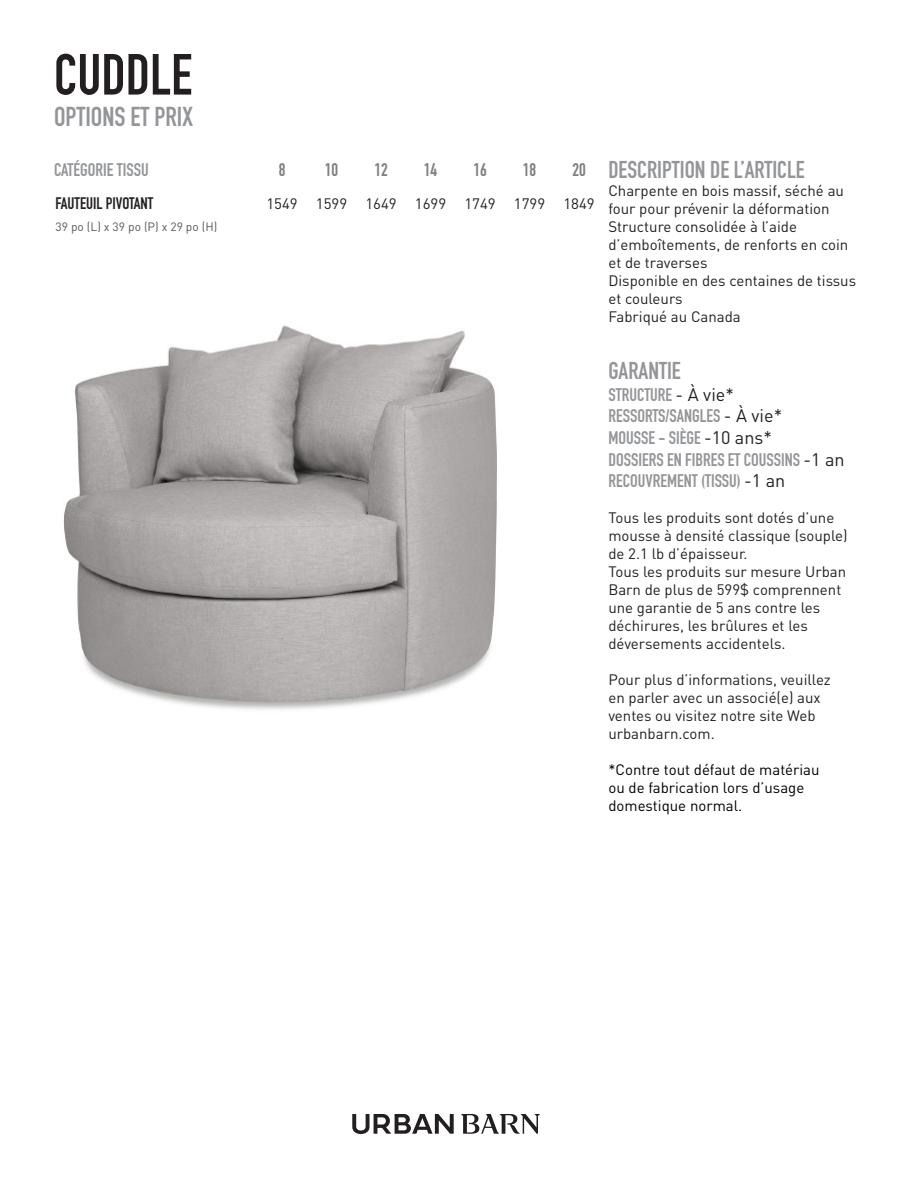
<style>
.page{position:relative;width:918px;height:1188px;background:#fff}
.page>*{position:absolute;margin:0;border:0;box-sizing:border-box;transform-origin:0 0}
.t1{font:57px "DIN Engschrift Std";color:#231f20}
.t2{font:27px "DIN Engschrift Std";color:#939598}
.t3{font:24px "DIN Engschrift Std";color:#939598}
.t4{font:18px "DIN Engschrift Std";color:#939598}
.Grade{font:18px "DIN Engschrift Std";color:#7f7f7f}
.Grade-2{font:16.5px "DIN Engschrift Std";color:#231f20}
.Grade-3{font:15px/18px "DINOT";color:#231f20}
.t5{font:15px/18px "DINOT";color:#000}
.Grade-4{font:12px "DINOT";color:#57585a}
.s1{font-family:"DINOT";color:#231f20}
</style>
<div class="page">
<img style="left:63px;top:325px;width:434px;height:385px">
<svg style="left:352px;top:1114px;width:102px;height:20px"></svg>
<svg style="left:461px;top:1114px;width:79px;height:20px"></svg>
<p class="t1" style="left:54px;top:41px;width:140px">CUDDLE</p>
<p class="t2" style="left:54px;top:101px;width:140px">OPTIONS ET PRIX</p>
<p class="t4" style="left:54px;top:159px;width:96px">CATÉGORIE TISSU</p>
<p class="t3" style="left:608px;top:155px;width:198px">DESCRIPTION DE L’ARTICLE</p>
<p class="Grade-3" style="left:608px;top:181px;width:237px">Charpente en bois massif, séché au four pour prévenir la déformation</p>
<p class="Grade-3" style="left:608px;top:217px;width:241px">Structure consolidée à l’aide d’emboîtements, de renforts en coin et de traverses</p>
<p class="Grade-3" style="left:608px;top:271px;width:249px">Disponible en des centaines de tissus et couleurs</p>
<p class="Grade-3" style="left:608px;top:307px;width:134px">Fabriqué au Canada</p>
<p class="t3" style="left:608px;top:357px;width:74px">GARANTIE</p>
<p class="t4" style="left:608px;top:384px;width:127px">STRUCTURE <span class="s1">- À vie*</span></p>
<p class="t4" style="left:608px;top:406px;width:175px">RESSORTS/SANGLES <span class="s1">- À vie*</span></p>
<p class="t4" style="left:608px;top:427px;width:165px">MOUSSE - SIÈGE <span class="s1">-10 ans*</span></p>
<p class="t4" style="left:608px;top:449px;width:238px">DOSSIERS EN FIBRES ET COUSSINS <span class="s1">-1 an</span></p>
<p class="t4" style="left:608px;top:470px;width:179px">RECOUVREMENT (TISSU) <span class="s1">-1 an</span></p>
<p class="Grade-3" style="left:608px;top:508px;width:241px">Tous les produits sont dotés d’une mousse à densité classique (souple) de 2.1 lb d’épaisseur.</p>
<p class="Grade-3" style="left:608px;top:562px;width:239px">Tous les produits sur mesure Urban<br>Barn de plus de 599$ comprennent une garantie de 5 ans contre les déchirures, les brûlures et les déversements accidentels.</p>
<p class="Grade-3" style="left:608px;top:670px;width:224px">Pour plus d’informations, veuillez</p>
<p class="Grade-3" style="left:608px;top:688px;width:214px">en parler avec un associé(e) aux</p>
<p class="Grade-3" style="left:608px;top:706px;width:209px">ventes ou visitez notre site Web</p>
<p class="Grade-3" style="left:608px;top:724px;width:108px">urbanbarn.com.</p>
<p class="t5" style="left:608px;top:760px;width:213px">*Contre tout défaut de matériau ou de fabrication lors d’usage domestique normal.</p>
<p class="Grade" style="left:279px;top:159px;width:8px">8</p>
<p class="Grade" style="left:325px;top:159px;width:15px">10</p>
<p class="Grade" style="left:374px;top:159px;width:15px">12</p>
<p class="Grade" style="left:424px;top:159px;width:15px">14</p>
<p class="Grade" style="left:473px;top:159px;width:15px">16</p>
<p class="Grade" style="left:523px;top:159px;width:15px">18</p>
<p class="Grade" style="left:572px;top:159px;width:15px">20</p>
<p class="Grade-2" style="left:56px;top:193px;width:99px">FAUTEUIL PIVOTANT</p>
<p class="Grade-3" style="left:266px;top:194px;width:33px">1549</p>
<p class="Grade-3" style="left:316px;top:194px;width:33px">1599</p>
<p class="Grade-3" style="left:365px;top:194px;width:33px">1649</p>
<p class="Grade-3" style="left:415px;top:194px;width:33px">1699</p>
<p class="Grade-3" style="left:464px;top:194px;width:33px">1749</p>
<p class="Grade-3" style="left:514px;top:194px;width:33px">1799</p>
<p class="Grade-3" style="left:563px;top:194px;width:33px">1849</p>
<p class="Grade-4" style="left:56px;top:219px;width:163px">39 po (L) x 39 po (P) x 29 po (H)</p>
</div>
